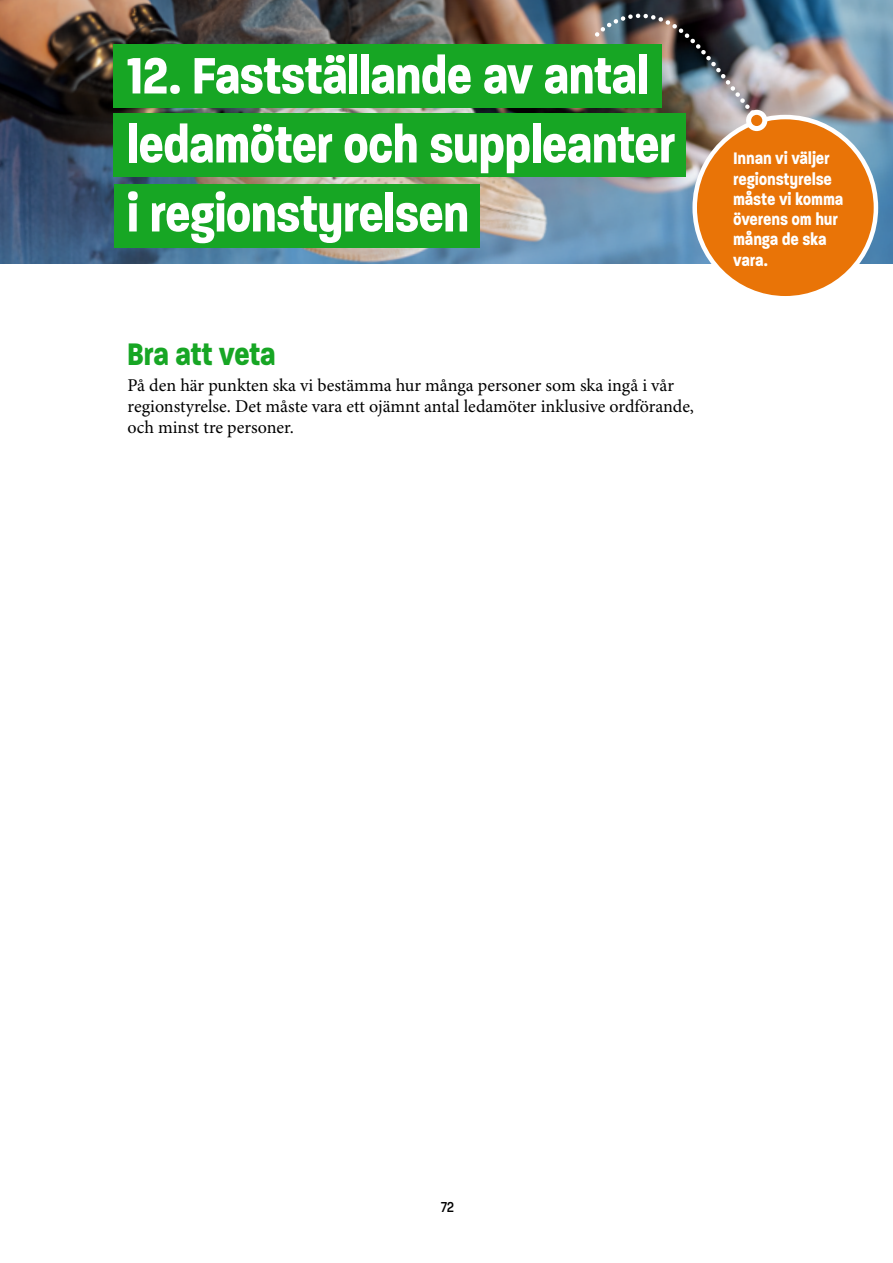
<style>
.page{position:relative;width:893px;height:1263px;background:#fff}
.page>*{position:absolute;margin:0;border:0;box-sizing:border-box;transform-origin:0 0}
.H1__vit{font:700 69px/69px "Paralucent Condensed";letter-spacing:-.005em;color:#fff}
.H2__ej_indexerad_i_innehållsförteckning{font:700 42px "Paralucent Condensed";color:#17a624}
.Ingress__faktarutor{font:700 22.5px/20.2px "Paralucent Condensed";letter-spacing:.005em;color:#fff}
.t1{font:500 19.5px "Paralucent Condensed";color:#000}
.BRÖDTEXT{font:18px/21px "Minion Pro";letter-spacing:-.005em;color:#000}
</style>
<div class="page">
<img style="left:0;top:0;width:893px;height:264px">
<div style="left:113px;top:113px;width:573px;height:64px;background:#17a624"></div>
<div style="left:114px;top:184px;width:365px;height:64px;background:#17a624"></div>
<div style="left:113px;top:44px;width:549px;height:64px;background:#17a624"></div>
<div style="left:695px;top:117px;width:181px;height:181px;background:#e97407;border-radius:50%"></div>
<img style="left:593px;top:12px;width:206px;height:143px">
<h1 class="H1__vit" style="left:128px;top:39px;width:549px">12. Fastställande av antal ledamöter och suppleanter i regionstyrelsen</h1>
<h2 class="H2__ej_indexerad_i_innehållsförteckning" style="left:128px;top:332px;width:150px">Bra att veta</h2>
<p class="BRÖDTEXT" style="left:128px;top:375px;width:568px">På den här punkten ska vi bestämma hur många personer som ska ingå i vår regionstyrelse. Det måste vara ett ojämnt antal ledamöter inklusive ordförande, och minst tre personer.</p>
<p class="Ingress__faktarutor" style="left:733px;top:148px;width:111px">Innan vi väljer regionstyrelse måste vi komma överens om hur många de ska vara.</p>
<p class="t1" style="left:441px;top:1196px;width:14px">72</p>
</div>
